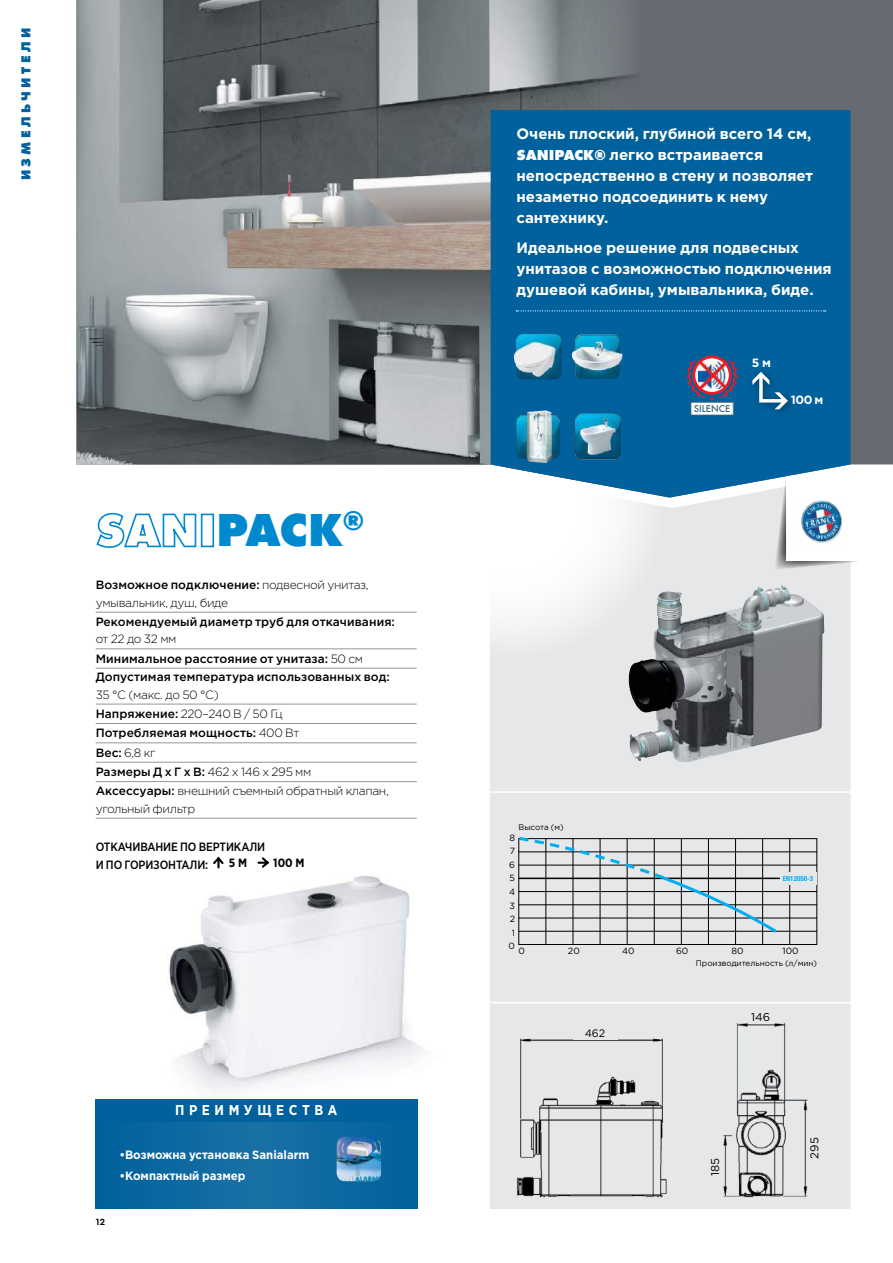
<style>
.page{position:relative;width:893px;height:1263px;background:#fff}
.page>*{position:absolute;margin:0;border:0;box-sizing:border-box;transform-origin:0 0}
.t1{font:800 48px "Futura New";color:#0089cf}
.t2{font:700 15px/21px "Gotham Pro";color:#fff}
.t3{font:700 14.25px "Gotham Pro Narrow";letter-spacing:.32em;color:#fff}
.t4{font:800 13.5px "Futura New";letter-spacing:.25em;color:#00619c}
.t5{font:300 12px/19.4px "Gotham Pro";letter-spacing:-.03em;color:#000}
.t6{font:500 12px/19px "Gotham Pro";letter-spacing:.005em;color:#000}
.t7{font:700 12px "Gotham Pro";color:#fff;scale:.95 1}
.t8{font:500 12px/17.2px "Gotham Pro Narrow";letter-spacing:-.01em;color:#000}
.t9{font:700 12px "Gotham Pro Narrow";color:#000}
.t10{font:700 12px "Gotham Pro";color:#fff}
.t11{font:600 12px "Neutraface 2 Text";color:#000}
.t12{font:11.4px "Gotham Pro";color:#000}
.t13{font:10.8px "Gotham Pro";color:#000}
.t14{font:500 9.15px "Futura";color:#2f6578}
.t15{font:9px/13.6px "Gotham Pro";color:#000;text-align:center}
.t16{font:8.1px "Gotham Pro";color:#000}
.t17{font:700 condensed 7.05px "Helvetica Neue LT Std";color:#00aeef}
.s1{font-weight:500}
.s2{font-weight:300}
.s3{font-family:"Futura New";font-weight:800}
</style>
<div class="page">
<img style="left:95px;top:875px;width:332px;height:236px">
<div style="left:96px;top:1099px;width:321px;height:110px;background:linear-gradient(to right,#0c68a0,#0e69a1)"></div>
<div style="left:96px;top:1099px;width:321px;height:22px;background:#00619c"></div>
<div style="left:490px;top:498px;width:360px;height:711px;background:#e6e7e8"></div>
<div style="left:366px;top:360px;width:298px;height:299px;background:linear-gradient(to right,#fff,#f0f1f1);border-radius:50%"></div>
<div style="left:645px;top:0;width:248px;height:498px;background:#676b71"></div>
<img style="left:77px;top:0;width:568px;height:498px">
<svg style="left:774px;top:474px;width:92px;height:96px"></svg>
<img style="left:798px;top:498px;width:47px;height:46px">
<div style="left:491px;top:110px;width:359px;height:387px;background:#00619c"></div>
<svg style="left:96px;top:512px;width:101px;height:36px"></svg>
<div style="left:201px;top:514px;width:13px;height:33px;border:2px solid #0089cf"></div>
<img style="left:506px;top:1003px;width:161px;height:206px">
<div style="left:573px;top:1027px;width:44px;height:13px;background:#e6e7e8"></div>
<img style="left:667px;top:990px;width:169px;height:219px">
<div style="left:808px;top:1125px;width:13px;height:46px;background:#e6e7e8"></div>
<svg style="left:737px;top:1010px;width:48px;height:14px"></svg>
<hr style="left:518px;top:865px;width:299px;height:1px;background:#000">
<hr style="left:518px;top:918px;width:299px;height:1px;background:#000">
<hr style="left:518px;top:931px;width:299px;height:1px;background:#000">
<hr style="left:518px;top:944px;width:299px;height:1px;background:#000">
<hr style="left:518px;top:838px;width:299px;height:1px;background:#000">
<hr style="left:518px;top:851px;width:299px;height:1px;background:#000">
<hr style="left:518px;top:891px;width:299px;height:1px;background:#000">
<hr style="left:518px;top:904px;width:299px;height:1px;background:#000">
<hr style="left:518px;top:838px;width:1px;height:107px;background:#000">
<hr style="left:546px;top:838px;width:1px;height:107px;background:#000">
<hr style="left:573px;top:838px;width:1px;height:107px;background:#000">
<hr style="left:600px;top:838px;width:1px;height:107px;background:#000">
<hr style="left:627px;top:838px;width:1px;height:107px;background:#000">
<hr style="left:654px;top:838px;width:1px;height:107px;background:#000">
<hr style="left:681px;top:838px;width:1px;height:107px;background:#000">
<hr style="left:708px;top:838px;width:1px;height:107px;background:#000">
<hr style="left:735px;top:838px;width:1px;height:107px;background:#000">
<hr style="left:762px;top:838px;width:1px;height:107px;background:#000">
<hr style="left:789px;top:838px;width:1px;height:107px;background:#000">
<hr style="left:816px;top:838px;width:1px;height:107px;background:#000">
<svg style="left:516px;top:835px;width:264px;height:100px;background:#bdc2c5"></svg>
<img style="left:627px;top:585px;width:197px;height:178px">
<svg style="left:516px;top:310px;width:310px;height:1px"></svg>
<img style="left:571px;top:413px;width:49px;height:49px">
<img style="left:516px;top:410px;width:44px;height:53px">
<img style="left:572px;top:334px;width:50px;height:45px">
<img style="left:514px;top:334px;width:48px;height:45px">
<div style="left:780px;top:872px;width:36px;height:13px;background:#e6e7e8"></div>
<hr style="left:96px;top:612px;width:321px;height:1px;background:#939598">
<hr style="left:96px;top:648px;width:321px;height:1px;background:#939598">
<hr style="left:96px;top:668px;width:321px;height:1px;background:#939598">
<hr style="left:96px;top:704px;width:321px;height:1px;background:#939598">
<hr style="left:96px;top:723px;width:321px;height:1px;background:#939598">
<hr style="left:96px;top:742px;width:321px;height:1px;background:#939598">
<hr style="left:96px;top:762px;width:321px;height:1px;background:#939598">
<hr style="left:96px;top:781px;width:321px;height:1px;background:#939598">
<hr style="left:96px;top:818px;width:321px;height:1px;background:#939598">
<svg style="left:213px;top:857px;width:11px;height:12px"></svg>
<svg style="left:257px;top:857px;width:12px;height:11px"></svg>
<img style="left:337px;top:1137px;width:44px;height:44px">
<hr style="left:488px;top:1002px;width:364px;height:1px;background:#fff">
<hr style="left:488px;top:791px;width:364px;height:2px;background:#fff">
<div style="left:746px;top:366px;width:51px;height:53px;background:#00619c"></div>
<svg style="left:752px;top:372px;width:36px;height:37px"></svg>
<img style="left:687px;top:356px;width:51px;height:45px">
<div style="left:691px;top:402px;width:42px;height:13px;background:#fff"></div>
<div style="left:690px;top:402px;width:44px;height:13px;border:1px solid #2f6578"></div>
<p class="t4" style="left:17px;top:180px;width:154px;rotate:-90deg">ИЗМЕЛЬЧИТЕЛИ</p>
<h1 class="t1" style="left:216px;top:500px;width:149px">PACK<sup>®</sup></h1>
<p class="t5" style="left:96px;top:577px;width:274px;line-height:17.2px"><span class="s1">Возможное подключение:</span> подвесной унитаз, умывальник, душ, биде</p>
<p class="t6" style="left:96px;top:612px;width:301px">Рекомендуемый диаметр труб для откачивания:</p>
<p class="t6" style="left:96px;top:629px;width:296px"><span class="s2">от 22 до 32 мм<br></span>Минимальное расстояние от унитаза: <span class="s2">50 см<br></span>Допустимая температура использованных вод:</p>
<p class="t5" style="left:96px;top:685px;width:295px">35 °С (макс. до 50 °С)<br><span class="s1">Напряжение:</span> 220–240 В / 50 Гц<br><span class="s1">Потребляемая мощность:</span> 400 Вт<br><span class="s1">Вес:</span> 6,8 кг<br><span class="s1">Размеры Д х Г x В:</span> 462 х 146 х 295 мм<br><span class="s1">Аксессуары:</span> внешний съемный обратный клапан,</p>
<p class="t5" style="left:96px;top:799px;width:101px">угольный фильтр</p>
<p class="t8" style="left:96px;top:838px;width:171px">ОТКАЧИВАНИЕ ПО ВЕРТИКАЛИ<br>И ПО ГОРИЗОНТАЛИ:</p>
<p class="t9" style="left:229px;top:856px;width:20px">5 M</p>
<p class="t9" style="left:273px;top:856px;width:33px">100 M</p>
<p class="t3" style="left:175px;top:1102px;width:164px">ПРЕИМУЩЕСТВА</p>
<p class="t11" style="left:96px;top:1213px;width:11px">12</p>
<p class="t7" style="left:119px;top:1148px;width:202px">•Возможна установка Sanialarm</p>
<p class="t7" style="left:119px;top:1168px;width:134px">•Компактный размер</p>
<p class="t2" style="left:516px;top:123px;width:298px">Очень плоский, глубиной всего 14 см,<br><span class="s3">SANIPACK®</span> легко встраивается непосредственно в стену и позволяет незаметно подсоединить к нему сантехнику.</p>
<p class="t2" style="left:516px;top:236px;width:317px">Идеальное решение для подвесных унитазов с возможностью подключения душевой кабины, умывальника, биде.</p>
<p class="t14" style="left:694px;top:403px;width:38px">SILENCE</p>
<p class="t10" style="left:752px;top:356px;width:21px">5 м</p>
<p class="t10" style="left:791px;top:393px;width:34px">100 м</p>
<p class="t16" style="left:518px;top:823px;width:47px">Высота (м)</p>
<p class="t15" style="left:509px;top:831px;width:8px">8<br>7<br>6<br>5<br>4<br>3<br>2<br>1<br>0</p>
<p class="t17" style="left:783px;top:874px;width:32px">EN12050-3</p>
<p class="t15" style="left:518px;top:944px;width:8px">0</p>
<p class="t15" style="left:568px;top:944px;width:13px">20</p>
<p class="t15" style="left:622px;top:944px;width:14px">40</p>
<p class="t15" style="left:676px;top:944px;width:14px">60</p>
<p class="t15" style="left:731px;top:944px;width:14px">80</p>
<p class="t15" style="left:782px;top:944px;width:18px">100</p>
<p class="t16" style="left:696px;top:959px;width:123px">Производительность (л/мин)</p>
<p class="t13" style="left:585px;top:1027px;width:22px">462</p>
<p class="t12" style="left:751px;top:1011px;width:21px">146</p>
<p class="t12" style="left:709px;top:1176px;width:20px;rotate:-90deg">185</p>
<p class="t12" style="left:808px;top:1158px;width:23px;rotate:-90deg">295</p>
</div>
